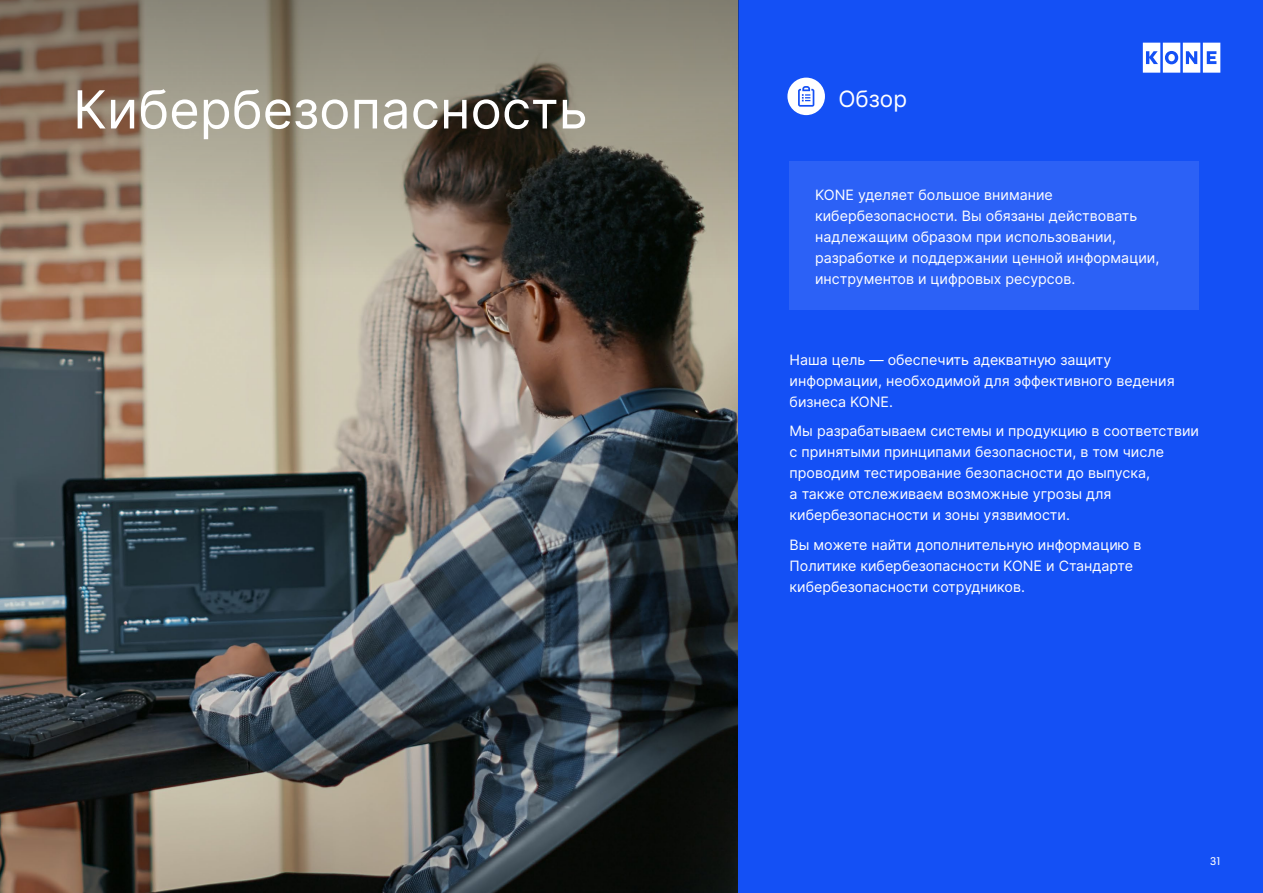
<style>
.page{position:relative;width:1263px;height:893px;background:#fff}
.page>*{position:absolute;margin:0;border:0;box-sizing:border-box;transform-origin:0 0}
.t1{font:52.5px "Inter";color:#fff}
.t2{font:22.5px "Inter";color:#fff}
.t3{font:14.25px/21px "Inter";color:#fff}
.t4{font:12px "KONE Information";color:#fff}
</style>
<div class="page">
<img style="left:0;top:281px;width:738px;height:612px">
<div style="left:738px;top:0;width:525px;height:893px;background:#1450f5"></div>
<svg style="left:0;top:0;width:738px;height:281px;background:#837a6b"></svg>
<svg style="left:1143px;top:43px;width:77px;height:30px"></svg>
<div style="left:787px;top:78px;width:38px;height:37px;background:#fff;border-radius:50%"></div>
<svg style="left:798px;top:86px;width:16px;height:21px"></svg>
<div style="left:790px;top:161px;width:409px;height:149px;background:#2c61f6"></div>
<h1 class="t1" style="left:73px;top:71px;width:516px">Кибербезопасность</h1>
<h2 class="t2" style="left:838px;top:83px;width:70px">Обзор</h2>
<p class="t3" style="left:815px;top:184px;width:346px">KONE уделяет большое внимание кибербезопасности. Вы обязаны действовать надлежащим образом при использовании, разработке и поддержании ценной информации, инструментов и цифровых ресурсов.</p>
<p class="t3" style="left:790px;top:349px;width:387px">Наша цель — обеспечить адекватную защиту информации, необходимой для эффективного ведения бизнеса KONE.</p>
<p class="t3" style="left:790px;top:420px;width:411px">Мы разрабатываем системы и продукцию в соответствии с принятыми принципами безопасности, в том числе проводим тестирование безопасности до выпуска,<br>а также отслеживаем возможные угрозы для кибербезопасности и зоны уязвимости.</p>
<p class="t3" style="left:790px;top:534px;width:353px">Вы можете найти дополнительную информацию в<br>Политике кибербезопасности KONE и Стандарте кибербезопасности сотрудников.</p>
<p class="t4" style="left:1210px;top:853px;width:12px">31</p>
</div>
